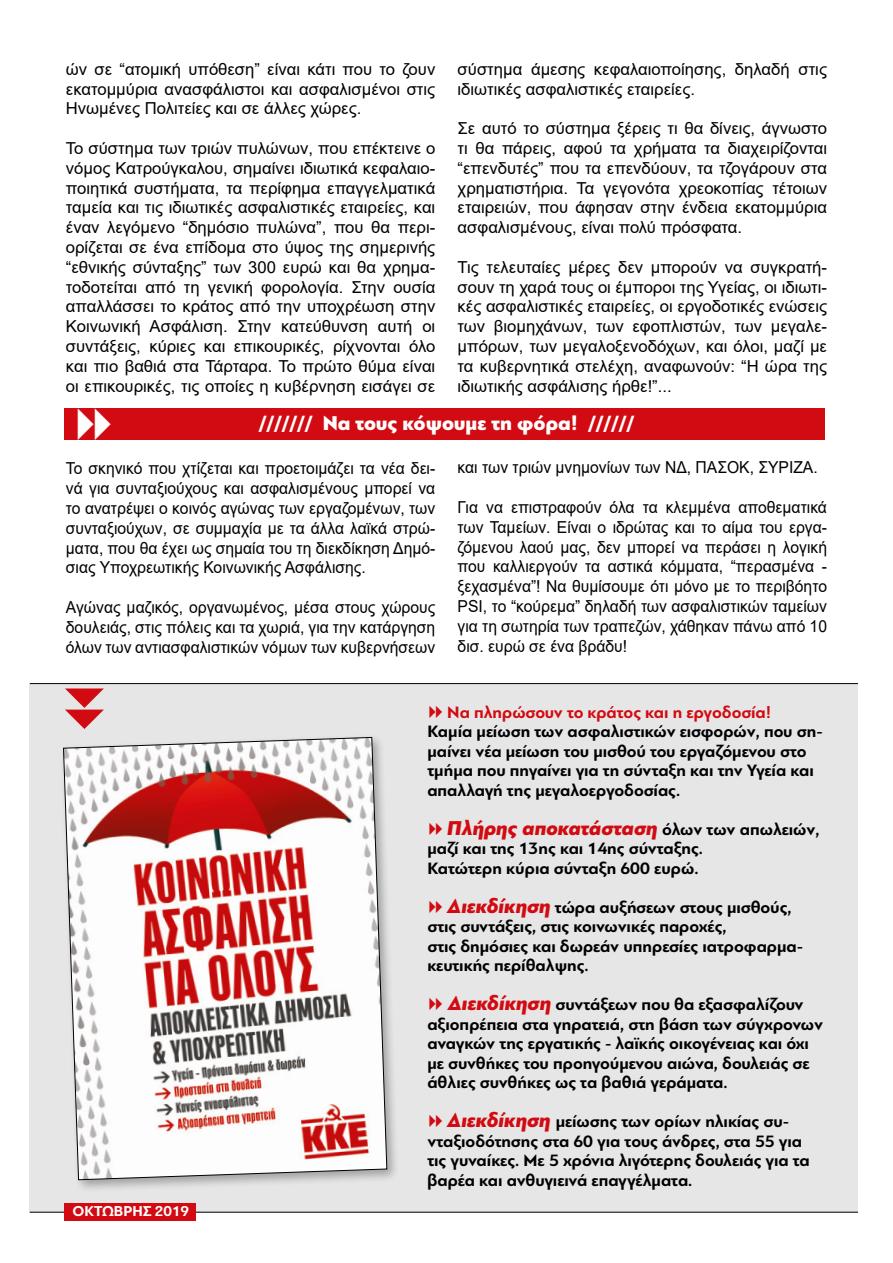
<style>
.page{position:relative;width:893px;height:1263px;background:#fff}
.page>*{position:absolute;margin:0;border:0;box-sizing:border-box;transform-origin:0 0}
.t1{font:700 55.5px "PF Din Display Pro";color:#d20a11}
.t2{font:700 44.85px "PF Din Display Pro";color:#fff}
.t3{font:italic 900 21px "PF Bague Sans Pro";color:#d20a11}
.t4{font:900 21px "PF Bague Sans Pro";color:#fff}
.t5{font:700 17.25px/19.5px "PF Bague Sans Pro";color:#000}
.t6{font:16.5px/19.8px "Arial";color:#000;text-align:justify}
.t7{font:16.5px/19.8px "Arial";color:#000;text-align:justify;scale:.95 1}
.t8{font:700 15px "PF Bague Sans Pro";color:#fff}
.s1{font-family:"PF Din Display Pro";color:#d20a11}
.s2{color:#d20a11}
.s3{font-family:"PF Din Display Pro";font-weight:700;font-style:normal;font-size:17.25px}
.s4{font-weight:700;font-style:normal;font-size:17.25px;color:#000}
.s5{font-weight:900;font-style:italic;font-size:21px;color:#d20a11}
</style>
<div class="page">
<div style="left:30px;top:685px;width:828px;height:528px;background:#e6e6e6"></div>
<div style="left:64px;top:408px;width:761px;height:32px;background:#d20a11"></div>
<div style="left:60px;top:734px;width:339px;height:459px;background:#000;opacity:.3"></div>
<svg style="left:63px;top:737px;width:324px;height:443px;background:#dfbcbb"></svg>
<hr style="left:30px;top:683px;width:828px;height:1px;background:#000">
<hr style="left:30px;top:1212px;width:828px;height:1px;background:#000">
<div style="left:64px;top:1203px;width:132px;height:18px;background:#d20a11"></div>
<p class="t6" style="left:66px;top:59px;width:371px">ών σε “ατομική υπόθεση” είναι κάτι που το ζουν εκατομμύρια ανασφάλιστοι και ασφαλισμένοι στις Ηνωμένες Πολιτείες και σε άλλες χώρες.</p>
<p class="t6" style="left:66px;top:138px;width:371px">Το σύστημα των τριών πυλώνων, που επέκτεινε ο νόμος Κατρούγκαλου, σημαίνει ιδιωτικά κεφαλαιο&shy;ποιητικά συστήματα, τα περίφημα επαγγελματικά ταμεία και τις ιδιωτικές ασφαλιστικές εταιρείες, και έναν λεγόμενο “δημόσιο πυλώνα”, που θα περι&shy;ορίζεται σε ένα επίδομα στο ύψος της σημερινής “εθνικής σύνταξης” των 300 ευρώ και θα χρημα&shy;τοδοτείται από τη γενική φορολογία. Στην ουσία απαλλάσσει το κράτος από την υποχρέωση στην Κοινωνική Ασφάλιση. Στην κατεύθυνση αυτή οι συντάξεις, κύριες και επικουρικές, ρίχνονται όλο και πιο βαθιά στα Τάρταρα. Το πρώτο θύμα είναι οι επικουρικές, τις οποίες η κυβέρνηση εισάγει σε</p>
<p class="t6" style="left:458px;top:59px;width:371px">σύστημα άμεσης κεφαλαιοποίησης, δηλαδή στις ιδιωτικές ασφαλιστικές εταιρείες.</p>
<p class="t6" style="left:458px;top:118px;width:371px">Σε αυτό το σύστημα ξέρεις τι θα δίνεις, άγνωστο τι θα πάρεις, αφού τα χρήματα τα διαχειρίζονται “επενδυτές” που τα επενδύουν, τα τζογάρουν στα χρηματιστήρια. Τα γεγονότα χρεοκοπίας τέτοιων εταιρειών, που άφησαν στην ένδεια εκατομμύρια ασφαλισμένους, είναι πολύ πρόσφατα.</p>
<p class="t6" style="left:458px;top:257px;width:371px">Τις τελευταίες μέρες δεν μπορούν να συγκρατή&shy;σουν τη χαρά τους οι έμποροι της Υγείας, οι ιδιωτι&shy;κές ασφαλιστικές εταιρείες, οι εργοδοτικές ενώσεις των βιομηχάνων, των εφοπλιστών, των μεγαλε&shy;μπόρων, των μεγαλοξενοδόχων, και όλοι, μαζί με τα κυβερνητικά στελέχη, αναφωνούν: “Η ώρα της ιδιωτικής ασφάλισης ήρθε!”...</p>
<p class="t4" style="left:259px;top:409px;width:377px">/////// Να τους κόψουμε τη φόρα! //////</p>
<p class="t7" style="left:66px;top:459px;width:390px">Το σκηνικό που χτίζεται και προετοιμάζει τα νέα δει&shy;νά για συνταξιούχους και ασφαλισμένους μπορεί να το ανατρέψει ο κοινός αγώνας των εργαζομένων, των συνταξιούχων, σε συμμαχία με τα άλλα λαϊκά στρώ&shy;ματα, που θα έχει ως σημαία του τη διεκδίκηση Δημό&shy;σιας Υποχρεωτικής Κοινωνικής Ασφάλισης.</p>
<p class="t7" style="left:66px;top:597px;width:390px">Αγώνας μαζικός, οργανωμένος, μέσα στους χώρους δουλειάς, στις πόλεις και τα χωριά, για την κατάργηση όλων των αντιασφαλιστικών νόμων των κυβερνήσεων</p>
<h2 class="t2" style="left:72px;top:397px;width:42px">M</h2>
<p class="t7" style="left:458px;top:458px;width:381px">και των τριών μνημονίων των ΝΔ, ΠΑΣΟΚ, ΣΥΡΙΖΑ.</p>
<p class="t7" style="left:458px;top:497px;width:390px">Για να επιστραφούν όλα τα κλεμμένα αποθεματικά των Ταμείων. Είναι ο ιδρώτας και το αίμα του εργα&shy;ζόμενου λαού μας, δεν μπορεί να περάσει η λογική που καλλιεργούν τα αστικά κόμματα, “περασμένα - ξεχασμένα”! Να θυμίσουμε ότι μόνο με το περιβόητο PSI, το “κούρεμα” δηλαδή των ασφαλιστικών ταμείων για τη σωτηρία των τραπεζών, χάθηκαν πάνω από 10 δισ. ευρώ σε ένα βράδυ!</p>
<h1 class="t1" style="left:118px;top:682px;width:51px;rotate:90deg">M</h1>
<p class="t8" style="left:72px;top:1202px;width:118px">ΟΚΤΩΒΡΗΣ 2019</p>
<p class="t5" style="left:427px;top:703px;width:397px"><span class="s1">M</span> <span class="s2">Να πληρώσουν το κράτος και η εργοδοσία!<br></span>Καμία μείωση των ασφαλιστικών εισφορών, που ση&shy;μαίνει νέα μείωση του μισθού του εργαζόμενου στο τμήμα που πηγαίνει για τη σύνταξη και την Υγεία και απαλλαγή της μεγαλοεργοδοσίας.</p>
<p class="t3" style="left:427px;top:815px;width:394px"><span class="s3">M</span> Πλήρης αποκατάσταση <span class="s4">όλων των απωλειών,</span></p>
<p class="t5" style="left:427px;top:839px;width:277px">μαζί και της 13ης και 14ης σύνταξης.<br>Κατώτερη κύρια σύνταξη 600 ευρώ.</p>
<p class="t5" style="left:427px;top:898px;width:377px"><span class="s1">M</span> <span class="s5">Διεκδίκηση</span> τώρα αυξήσεων στους μισθούς, στις συντάξεις, στις κοινωνικές παροχές,<br>στις δημόσιες και δωρεάν υπηρεσίες ιατροφαρμα&shy;κευτικής περίθαλψης.</p>
<p class="t5" style="left:427px;top:995px;width:397px"><span class="s1">M</span> <span class="s5">Διεκδίκηση</span> συντάξεων που θα εξασφαλίζουν αξιοπρέπεια στα γηρατειά, στη βάση των σύγχρονων αναγκών της εργατικής - λαϊκής οικογένειας και όχι με συνθήκες του προηγούμενου αιώνα, δουλειάς σε άθλιες συνθήκες ως τα βαθιά γεράματα.</p>
<p class="t5" style="left:427px;top:1112px;width:384px"><span class="s1">M</span> <span class="s5">Διεκδίκηση</span> μείωσης των ορίων ηλικίας συ&shy;νταξιοδότησης στα 60 για τους άνδρες, στα 55 για τις γυναίκες. Με 5 χρόνια λιγότερης δουλειάς για τα βαρέα και ανθυγιεινά επαγγέλματα.</p>
</div>
